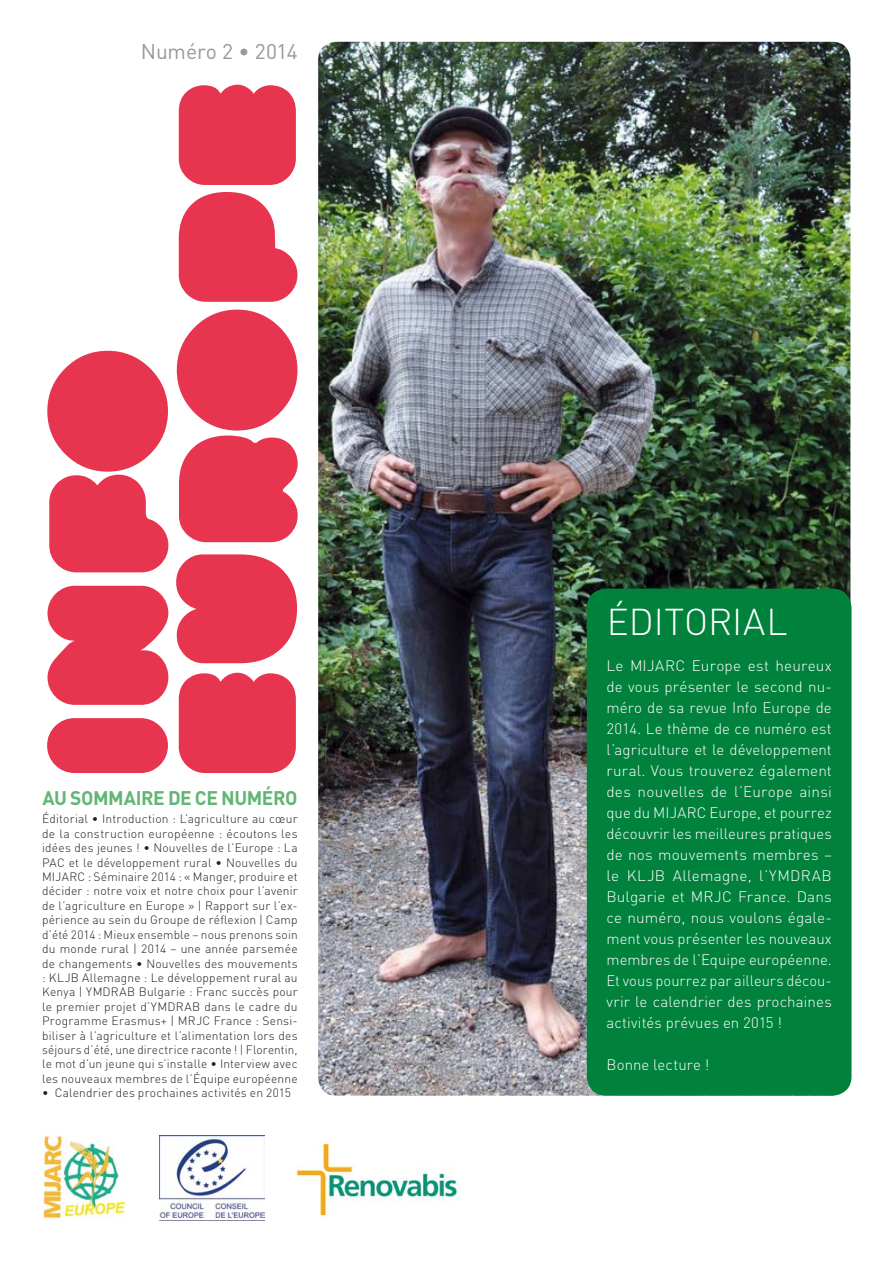
<style>
.page{position:relative;width:893px;height:1263px;background:#fff}
.page>*{position:absolute;margin:0;border:0;box-sizing:border-box;transform-origin:0 0}
.t1{font:300 36.9px "DIN Pro";color:#fff}
.t2{font:21px "DIN Pro";letter-spacing:-.01em;color:#98989c}
.t3{font:700 19.5px "DIN Pro";letter-spacing:-.025em;color:#61b674}
.t4{font:300 15px/21px "DIN Pro";letter-spacing:.005em;color:#fff;text-align:justify}
.t5{font:300 12px/14.4px "DIN Pro";letter-spacing:.015em;color:#221f20;text-align:justify}
</style>
<div class="page">
<img style="left:318px;top:42px;width:532px;height:1054px">
<svg style="left:176px;top:85px;width:122px;height:688px;fill:#e7344f"></svg>
<svg style="left:47px;top:351px;width:121px;height:422px;fill:#e7344f"></svg>
<img style="left:159px;top:1136px;width:105px;height:84px">
<img style="left:42px;top:1136px;width:84px;height:82px">
<img style="left:296px;top:1141px;width:161px;height:77px">
<div style="left:587px;top:589px;width:264px;height:507px;background:#00813c;border-radius:19px"></div>
<h2 class="t2" style="left:141px;top:37px;width:158px">Numéro 2 • 2014</h2>
<h3 class="t3" style="left:43px;top:785px;width:256px">AU SOMMAIRE DE CE NUMÉRO</h3>
<p class="t5" style="left:42px;top:811px;width:257px">Éditorial • Introduction : L’agriculture au cœur de la construction européenne : écoutons les idées des jeunes ! • Nouvelles de l’Europe : La PAC et le développement rural • Nouvelles du MIJARC : Séminaire 2014 : « Manger, produire et décider : notre voix et notre choix pour l’avenir de l’agriculture en Europe » | Rapport sur l’ex&shy;périence au sein du Groupe de réflexion | Camp d’été 2014 : Mieux ensemble – nous prenons soin du monde rural | 2014 – une année parsemée de changements • Nouvelles des mouvements : KLJB Allemagne : Le développement rural au Kenya | YMDRAB Bulgarie : Franc succès pour le premier projet d’YMDRAB dans le cadre du Programme Erasmus+ | MRJC France : Sensi&shy;biliser à l’agriculture et l’alimentation lors des séjours d’été, une directrice raconte ! | Florentin, le mot d’un jeune qui s’installe • Interview avec les nouveaux membres de l’Équipe européenne</p>
<p class="t5" style="left:42px;top:1085px;width:250px">• Calendrier des prochaines activités en 2015</p>
<h1 class="t1" style="left:607px;top:596px;width:182px">ÉDITORIAL</h1>
<p class="t4" style="left:606px;top:655px;width:227px">Le MIJARC Europe est heureux de vous présenter le second nu&shy;méro de sa revue Info Europe de 2014. Le thème de ce numéro est l’agriculture et le développement rural. Vous trouverez également des nouvelles de l’Europe ainsi que du MIJARC Europe, et pourrez découvrir les meilleures pratiques de nos mouvements membres – le KLJB Allemagne, l’YMDRAB Bulgarie et MRJC France. Dans ce numéro, nous voulons égale&shy;ment vous présenter les nouveaux membres de l’Equipe européenne.<br>Et vous pourrez par ailleurs décou&shy;vrir le calendrier des prochaines activités prévues en 2015 !</p>
<p class="t4" style="left:606px;top:1054px;width:104px">Bonne lecture !</p>
</div>
